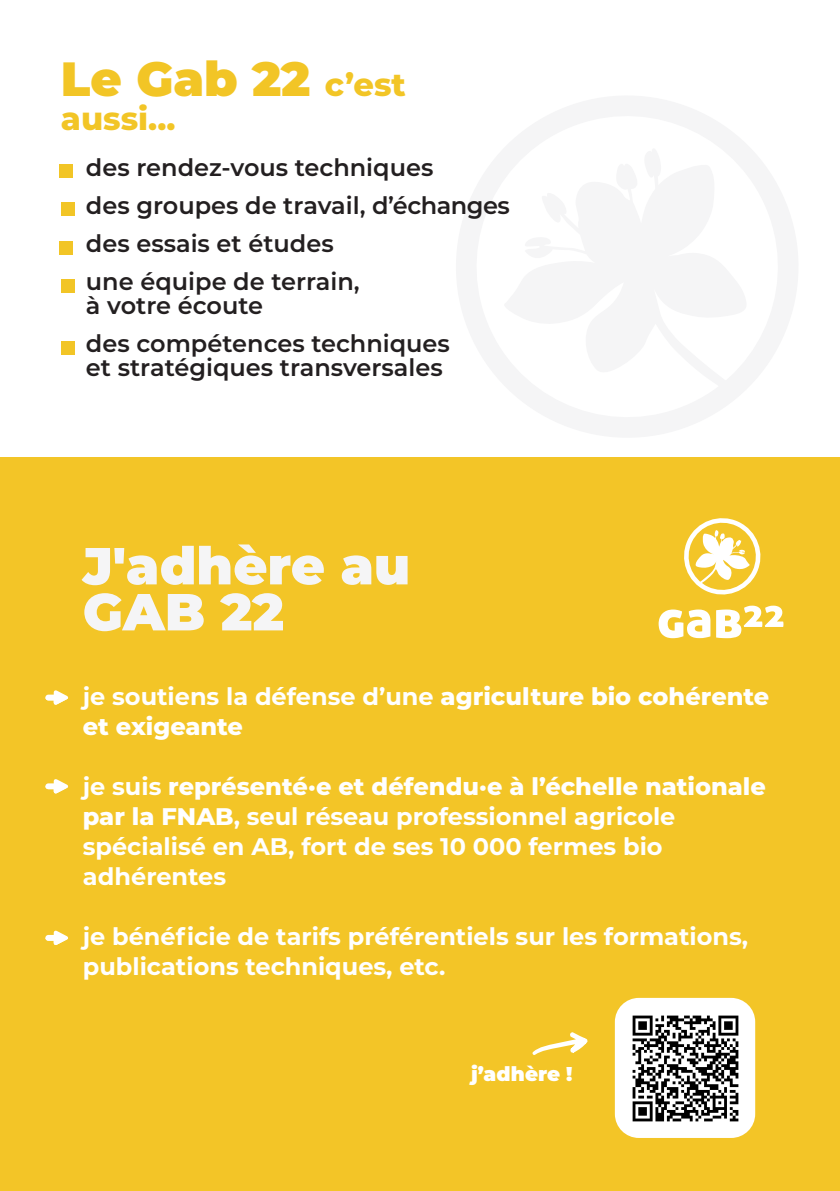
<style>
.page{position:relative;width:840px;height:1191px;background:#fff}
.page>*{position:absolute;margin:0;border:0;box-sizing:border-box;transform-origin:0 0}
.t1{font:900 52px/46px "Montserrat";color:#f5f5f6}
.t2{font:900 48px "Montserrat";color:#f2c526}
.t3{font:800 32px "Montserrat";color:#f2c526}
.t4{font:700 24px/30px "Montserrat";color:#fff}
.t5{font:600 24px "Montserrat";color:#231f20}
.t6{font:800 24px/30px "Montserrat";color:#fff}
.t7{font:900 20px "Montserrat";color:#fff}
.s1{font-weight:800;font-size:32px}
.s2{font-weight:700}
.s3{font-weight:800}
</style>
<div class="page">
<div style="left:0;top:457px;width:839px;height:734px;background:#f3c527"></div>
<svg style="left:45px;top:690px;width:23px;height:15px"></svg>
<div style="left:60px;top:165px;width:13px;height:13px;background:#f2c526"></div>
<div style="left:61px;top:203px;width:13px;height:13px;background:#f2c526"></div>
<div style="left:60px;top:241px;width:13px;height:13px;background:#f2c526"></div>
<div style="left:61px;top:279px;width:13px;height:13px;background:#f2c526"></div>
<div style="left:61px;top:341px;width:13px;height:13px;background:#f2c526"></div>
<svg style="left:658px;top:518px;width:125px;height:120px"></svg>
<svg style="left:45px;top:779px;width:23px;height:15px"></svg>
<svg style="left:45px;top:930px;width:23px;height:15px"></svg>
<svg style="left:532px;top:1032px;width:56px;height:23px"></svg>
<img style="left:614px;top:998px;width:140px;height:140px">
<p class="t2" style="left:61px;top:43px;width:346px">Le Gab 22 <span class="s1">c’est</span></p>
<p class="t3" style="left:61px;top:95px;width:116px">aussi...</p>
<p class="t5" style="left:86px;top:151px;width:349px">des rendez-vous techniques</p>
<p class="t5" style="left:86px;top:189px;width:425px">des groupes de travail, d’échanges</p>
<p class="t5" style="left:86px;top:227px;width:249px">des essais et études</p>
<p class="t5" style="left:86px;top:265px;width:275px">une équipe de terrain,</p>
<p class="t5" style="left:86px;top:289px;width:178px">à votre écoute</p>
<p class="t5" style="left:86px;top:327px;width:365px">des compétences techniques</p>
<p class="t5" style="left:86px;top:351px;width:358px">et stratégiques transversales</p>
<p class="t1" style="left:83px;top:539px;width:328px">J'adhère au<br>GAB 22</p>
<p class="t6" style="left:83px;top:680px;width:687px"><span class="s2">je soutiens la défense d’une</span> agriculture bio cohérente et exigeante</p>
<p class="t4" style="left:83px;top:770px;width:684px">je suis <span class="s3">représenté·e et défendu·e à l’échelle nationale par la FNAB</span>, seul réseau professionnel agricole spécialisé en AB, fort de ses 10 000 fermes bio adhérentes</p>
<p class="t4" style="left:83px;top:920px;width:666px">je bénéficie de tarifs préférentiels sur les formations, publications techniques, etc.</p>
<p class="t7" style="left:471px;top:1059px;width:103px">j’adhère !</p>
</div>
